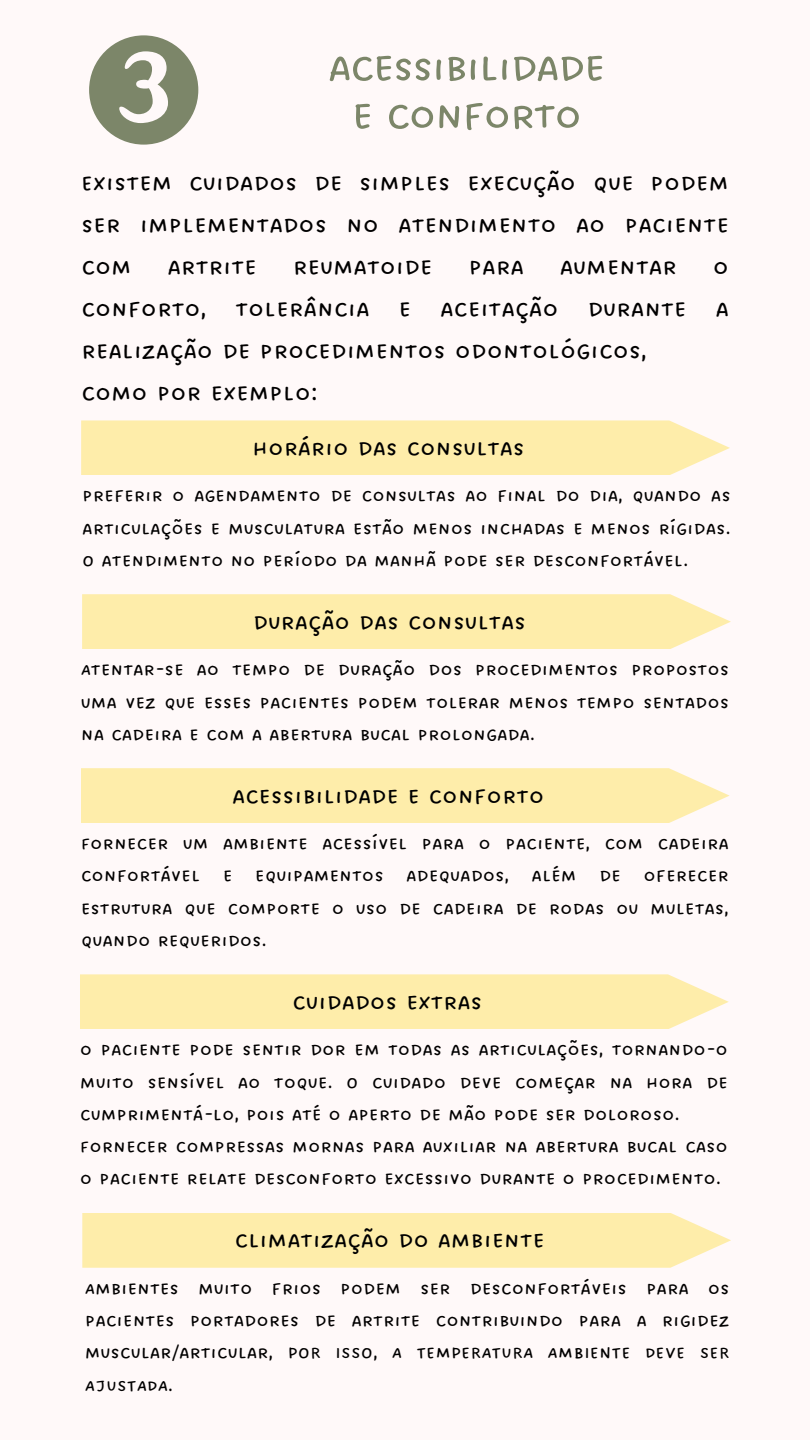
<style>
.page{position:relative;width:810px;height:1440px;background:#fff9f9}
.page>*{position:absolute;margin:0;border:0;box-sizing:border-box;transform-origin:0 0}
.t1{font:53.4px/48px "DO All Caps Regular";letter-spacing:-.035em;color:#7c8669;text-align:center}
.t2{font:30.4px/42px "DO All Caps Regular";color:#000}
.t3{font:29.4px "DO All Caps Regular";color:#000}
.t4{font:23.4px/32.2px "DO All Caps Regular";color:#000;text-align:justify}
</style>
<div class="page">
<svg style="left:89px;top:35px;width:109px;height:110px"></svg>
<div style="left:81px;top:420px;width:649px;height:55px;background:#feedaa"></div>
<div style="left:82px;top:594px;width:649px;height:55px;background:#feedaa"></div>
<div style="left:81px;top:768px;width:649px;height:55px;background:#feedaa"></div>
<div style="left:80px;top:974px;width:649px;height:55px;background:#feedaa"></div>
<div style="left:82px;top:1213px;width:649px;height:55px;background:#feedaa"></div>
<h1 class="t1" style="left:328px;top:43px;width:279px">acessibilidade e conforto</h1>
<p class="t2" style="left:81px;top:161px;width:649px">Existem cuidados de simples execução que podem ser implementados no atendimento ao paciente com artrite reumatoide para aumentar o conforto, tolerância e aceitação durante a realização de procedimentos odontológicos,<br>como por exemplo:</p>
<p class="t3" style="left:252px;top:429px;width:274px">horário das consultas</p>
<p class="t4" style="left:82px;top:479px;width:650px">preferir o agendamento de consultas ao final do dia, quando as articulações e musculatura estão menos inchadas e menos rígidas.<br>O atendimento no período da manhã pode ser desconfortável.</p>
<p class="t3" style="left:253px;top:603px;width:275px">duração das consultas</p>
<p class="t4" style="left:81px;top:653px;width:650px">Atentar-se ao tempo de duração dos procedimentos propostos uma vez que esses pacientes podem tolerar menos tempo sentados na cadeira e com a abertura bucal prolongada.</p>
<p class="t3" style="left:232px;top:777px;width:314px">acessibilidade e conforto</p>
<p class="t4" style="left:81px;top:827px;width:649px">Fornecer um ambiente acessível para o paciente, com cadeira confortável e equipamentos adequados, além de oferecer estrutura que comporte o uso de cadeira de rodas ou muletas, quando requeridos.</p>
<p class="t3" style="left:292px;top:983px;width:192px">cuidados extras</p>
<p class="t4" style="left:80px;top:1033px;width:649px;text-align:left">o paciente pode sentir dor em todas as articulações, tornando-o muito sensível ao toque. O cuidado deve começar na hora de cumprimentá-lo, pois até o aperto de mão pode ser doloroso.<br>Fornecer compressas mornas para auxiliar na abertura bucal caso o paciente relate desconforto excessivo durante o procedimento.</p>
<p class="t3" style="left:235px;top:1221px;width:312px">climatização do ambiente</p>
<p class="t4" style="left:85px;top:1272px;width:646px">Ambientes muito frios podem ser desconfortáveis para os pacientes portadores de artrite contribuindo para a rigidez muscular/articular, POR ISSO, A TEMPERATURA AMBIENTE DEVE SER AJUSTADA.</p>
</div>
